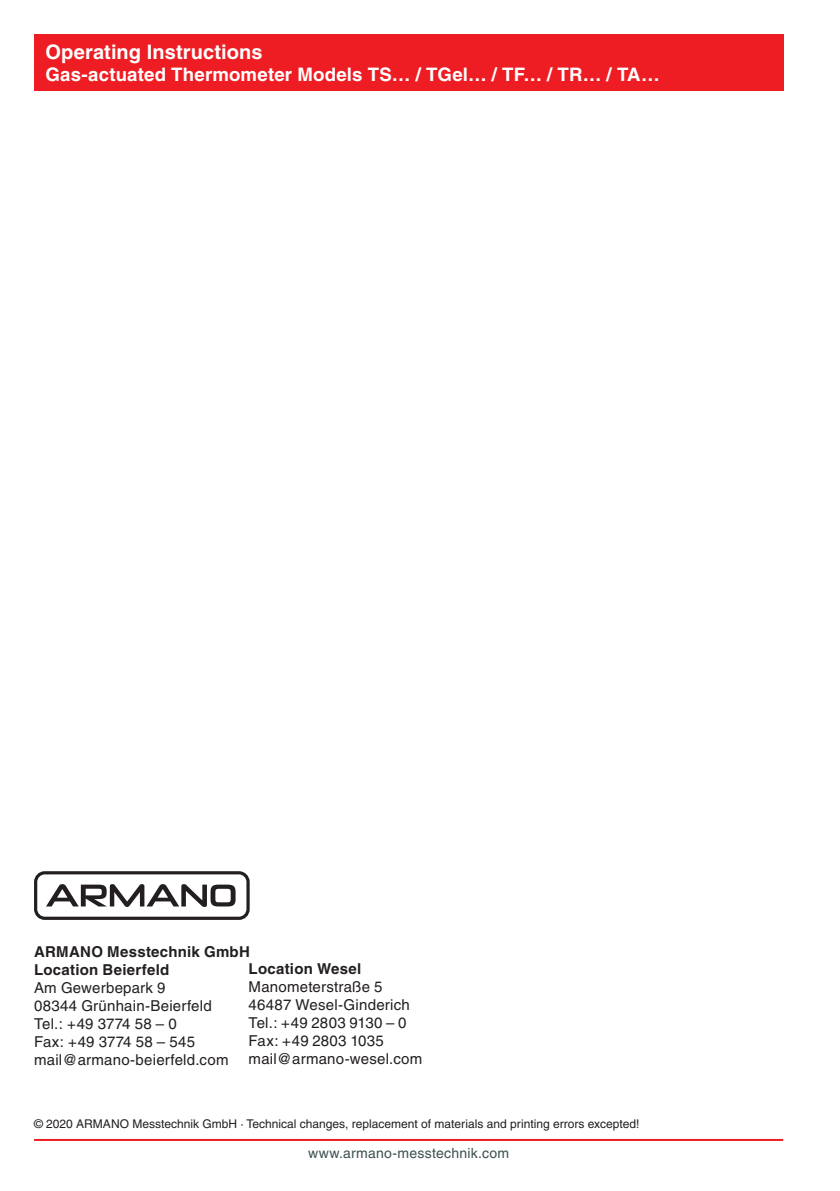
<style>
.page{position:relative;width:840px;height:1191px;background:#fff}
.page>*{position:absolute;margin:0;border:0;box-sizing:border-box;transform-origin:0 0}
.t1{font:700 20px "Helvetica";letter-spacing:.005em;color:#fff}
.t2{font:700 18.6px "Helvetica";letter-spacing:.01em;color:#fff}
.t3{font:15px/18px "Helvetica";letter-spacing:.015em;color:#231f20}
.t4{font:700 15px/18px "Helvetica";letter-spacing:.02em;color:#231f20}
.t5{font:14px "Helvetica";letter-spacing:.02em;color:#3d4f51}
.t6{font:12px "Helvetica";color:#231f20}
</style>
<div class="page">
<hr style="left:34px;top:1139px;width:748px;height:2px;background:#ee1d23">
<div style="left:34px;top:34px;width:748px;height:57px;background:#ee1d23"></div>
<div style="left:34px;top:871px;width:215px;height:49px;border:3px solid #231f20;border-radius:9px"></div>
<svg style="left:46px;top:884px;width:189px;height:23px"></svg>
<h1 class="t1" style="left:45px;top:40px;width:218px">Operating Instructions</h1>
<p class="t2" style="left:45px;top:63px;width:615px">Gas-actuated Thermometer Models TS… / TGel… / TF… / TR… / TA…</p>
<p class="t4" style="left:34px;top:942px;width:217px">ARMANO Messtechnik GmbH<br>Location Beierfeld</p>
<p class="t3" style="left:34px;top:978px;width:196px">Am Gewerbepark 9<br>08344 Grünhain-Beierfeld<br>Tel.: +49 3774 58 – 0<br>Fax: +49 3774 58 – 545 mail@armano-beierfeld.com</p>
<p class="t4" style="left:248px;top:959px;width:114px">Location Wesel</p>
<p class="t3" style="left:248px;top:978px;width:175px">Manometerstraße 5<br>46487 Wesel-Ginderich<br>Tel.: +49 2803 9130 – 0<br>Fax: +49 2803 1035 mail@armano-wesel.com</p>
<p class="t6" style="left:34px;top:1117px;width:606px">© 2020 ARMANO Messtechnik GmbH · Technical changes, replacement of materials and printing errors excepted!</p>
<p class="t5" style="left:308px;top:1144px;width:202px">www.armano-messtechnik.com</p>
</div>
